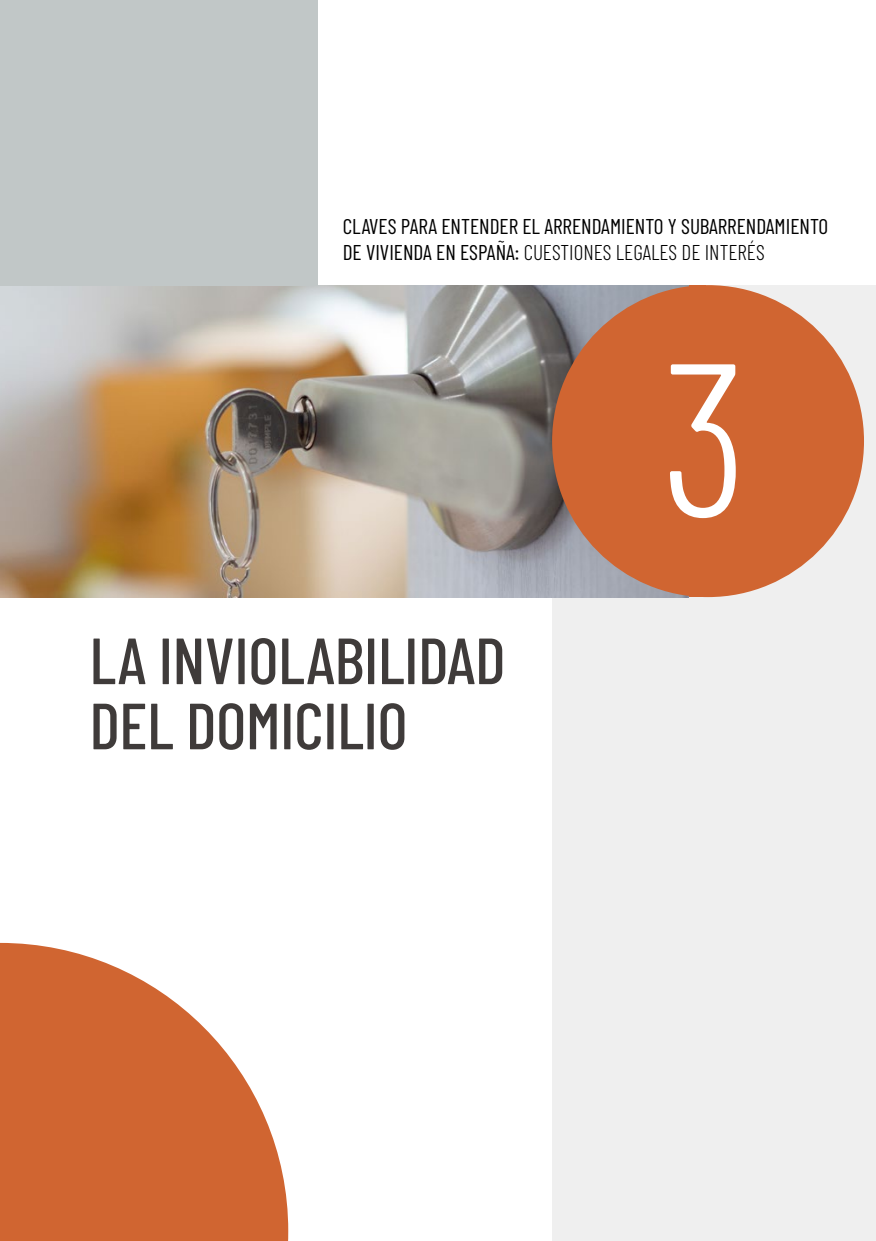
<style>
.page{position:relative;width:876px;height:1241px;background:#fff}
.page>*{position:absolute;margin:0;border:0;box-sizing:border-box;transform-origin:0 0}
.t1{font:300 217px "Barlow Condensed";color:#fff}
.t2{font:500 65.1px/65.1px "Barlow Condensed";letter-spacing:-.005em;color:#3f3b3a}
.t3{font:21.35px/25.6px "Barlow Condensed";color:#000}
.s1{font-weight:300}
</style>
<div class="page">
<div style="left:552px;top:285px;width:324px;height:955px;background:#efefef"></div>
<img style="left:0;top:285px;width:688px;height:312px">
<div style="left:0;top:0;width:317px;height:285px;background:#c1c7c7"></div>
<svg style="left:0;top:942px;width:288px;height:298px;fill:#d06531"></svg>
<div style="left:552px;top:285px;width:312px;height:312px;background:#d06531;border-radius:50%"></div>
<p class="t3" style="left:343px;top:212px;width:487px">CLAVES PARA ENTENDER EL ARRENDAMIENTO Y SUBARRENDAMIENTO<br>DE VIVIENDA EN ESPAÑA: <span class="s1">CUESTIONES LEGALES DE INTERÉS</span></p>
<h2 class="t2" style="left:89px;top:623px;width:417px">LA INVIOLABILIDAD<br>DEL DOMICILIO</h2>
<h1 class="t1" style="left:661px;top:283px;width:89px">3</h1>
</div>
